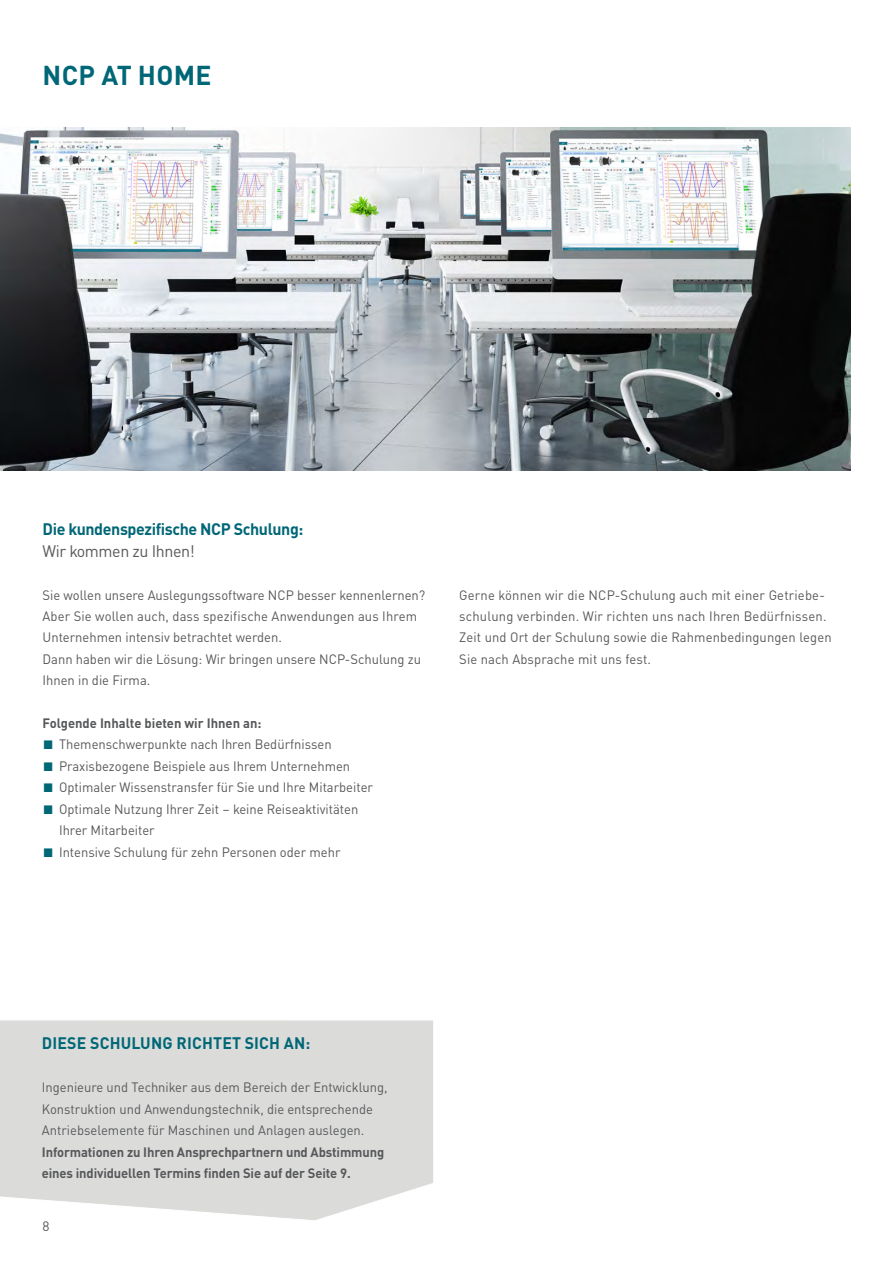
<style>
.page{position:relative;width:893px;height:1263px;background:#fff}
.page>*{position:absolute;margin:0;border:0;box-sizing:border-box;transform-origin:0 0}
.t1{font:700 27px "DIN Pro";letter-spacing:.01em;color:#006777}
._001_Standardtext_Sprache1{font:700 16.5px "DIN Pro";letter-spacing:-.025em;color:#006777}
.Intro_Sprache_1_ohne_Initialen{font:700 16.5px "DIN Pro";letter-spacing:.01em;color:#006777;scale:.96 1}
._001_Standardtext_Sprache1-2{font:16.5px "DIN Pro";letter-spacing:-.025em;color:#57585a}
.Intro_Sprache_1_ohne_Initialen-2{font:13.5px/21.5px "DIN Pro";color:#57585a;scale:.96 1}
.Intro_Sprache_1_ohne_Initialen-3{font:700 13.5px/21.5px "DIN Pro";letter-spacing:-.01em;color:#57585a;scale:.96 1}
.Intro_Sprache_1_ohne_Initialen-4{font:13.5px "DIN Pro";color:#57585a}
.s1{font-size:12px;color:#006777}
</style>
<div class="page">
<svg style="left:0;top:1020px;width:433px;height:200px;background:#dddedc"></svg>
<img style="left:0;top:128px;width:850px;height:342px">
<p class="t1" style="left:43px;top:55px;width:170px">NCP AT HOME</p>
<p class="_001_Standardtext_Sprache1" style="left:43px;top:516px;width:262px">Die kundenspezifische NCP Schulung:</p>
<p class="_001_Standardtext_Sprache1-2" style="left:43px;top:538px;width:154px">Wir kommen zu Ihnen!</p>
<p class="Intro_Sprache_1_ohne_Initialen-2" style="left:43px;top:583px;width:400px">Sie wollen unsere Auslegungssoftware NCP besser kennenlernen?<br>Aber Sie wollen auch, dass spezifische Anwendungen aus Ihrem<br>Unternehmen intensiv betrachtet werden.</p>
<p class="Intro_Sprache_1_ohne_Initialen-2" style="left:43px;top:647px;width:396px">Dann haben wir die Lösung: Wir bringen unsere NCP-Schulung zu<br>Ihnen in die Firma.</p>
<p class="Intro_Sprache_1_ohne_Initialen-3" style="left:43px;top:712px;width:230px">Folgende Inhalte bieten wir Ihnen an:</p>
<p class="Intro_Sprache_1_ohne_Initialen-2" style="left:43px;top:733px;width:303px"><span class="s1">■</span> Themenschwerpunkte nach Ihren Bedürfnissen</p>
<p class="Intro_Sprache_1_ohne_Initialen-2" style="left:43px;top:754px;width:322px"><span class="s1">■</span> Praxisbezogene Beispiele aus Ihrem Unternehmen</p>
<p class="Intro_Sprache_1_ohne_Initialen-2" style="left:43px;top:776px;width:346px"><span class="s1">■</span> Optimaler Wissenstransfer für Sie und Ihre Mitarbeiter</p>
<p class="Intro_Sprache_1_ohne_Initialen-2" style="left:43px;top:797px;width:330px"><span class="s1">■</span> Optimale Nutzung Ihrer Zeit – keine Reiseaktivitäten</p>
<p class="Intro_Sprache_1_ohne_Initialen-2" style="left:59px;top:819px;width:101px">Ihrer Mitarbeiter</p>
<p class="Intro_Sprache_1_ohne_Initialen-2" style="left:43px;top:840px;width:312px"><span class="s1">■</span> Intensive Schulung für zehn Personen oder mehr</p>
<p class="Intro_Sprache_1_ohne_Initialen-2" style="left:459px;top:583px;width:384px">Gerne können wir die NCP-Schulung auch mit einer Getriebe&shy;schulung verbinden. Wir richten uns nach Ihren Bedürfnissen.</p>
<p class="Intro_Sprache_1_ohne_Initialen-2" style="left:459px;top:626px;width:389px">Zeit und Ort der Schulung sowie die Rahmenbedingungen legen<br>Sie nach Absprache mit uns fest.</p>
<p class="Intro_Sprache_1_ohne_Initialen" style="left:42px;top:1030px;width:281px">DIESE SCHULUNG RICHTET SICH AN:</p>
<p class="Intro_Sprache_1_ohne_Initialen-2" style="left:42px;top:1076px;width:362px">Ingenieure und Techniker aus dem Bereich der Entwicklung,<br>Konstruktion und Anwendungstechnik, die entsprechende<br>Antriebselemente für Maschinen und Anlagen auslegen.</p>
<p class="Intro_Sprache_1_ohne_Initialen-3" style="left:42px;top:1140px;width:358px">Informationen zu Ihren Ansprechpartnern und Abstimmung eines individuellen Termins finden Sie auf der Seite 9.</p>
<p class="Intro_Sprache_1_ohne_Initialen-4" style="left:43px;top:1215px;width:9px">8</p>
</div>
